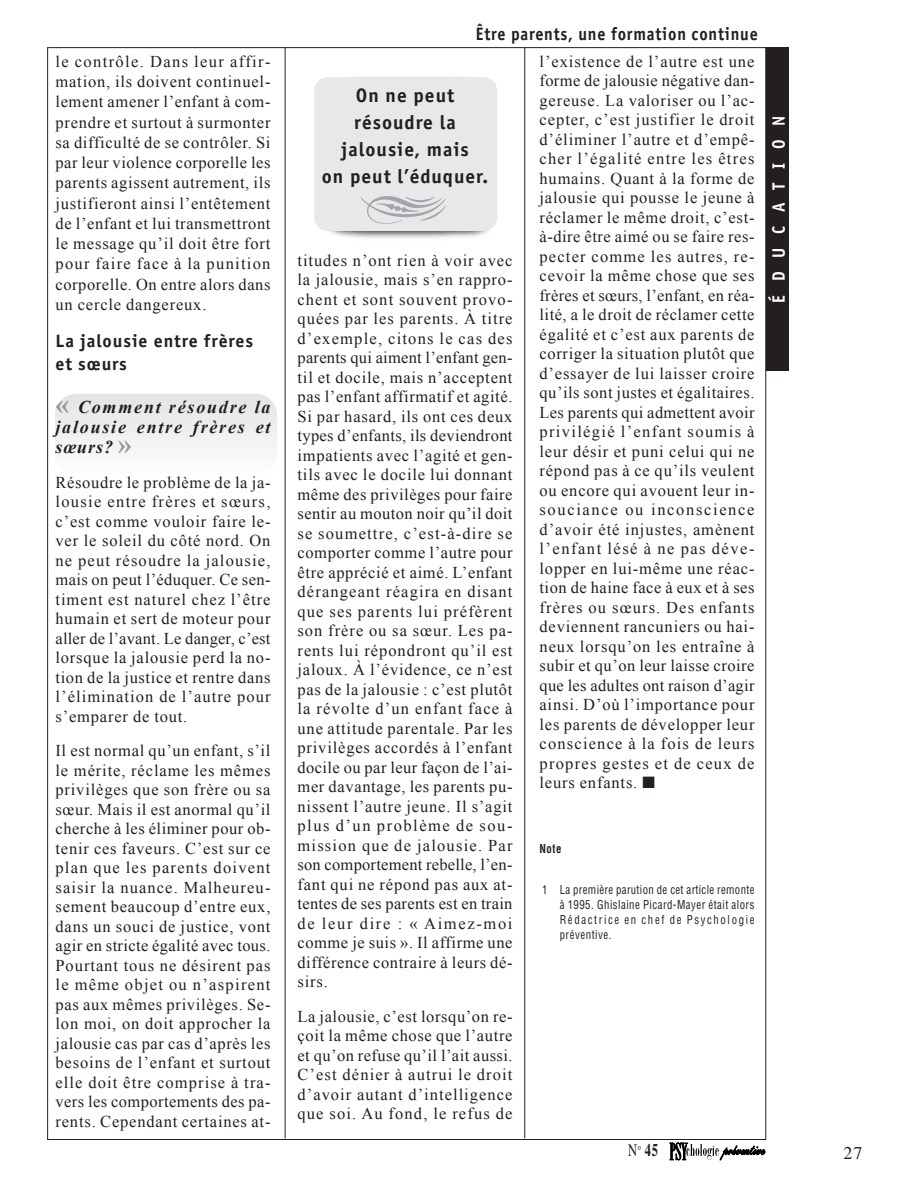
<style>
.page{position:relative;width:918px;height:1188px;background:#fff}
.page>*{position:absolute;margin:0;border:0;box-sizing:border-box;transform-origin:0 0}
.t1{font:700 19.5px/27px "Officina Sans";letter-spacing:.05em;color:#231f20;text-align:center}
.t2{font:italic 700 18px/20.2px "Times New Roman";letter-spacing:.1em;color:#231f20;text-align:justify}
.t3{font:700 18px "Officina Sans";letter-spacing:.05em;color:#231f20;scale:.9 1}
.t4{font:700 18px/22.5px "Officina Sans";letter-spacing:.05em;color:#231f20}
.t5{font:700 18px "Officina Sans";letter-spacing:.85em;color:#fff;scale:.9 1}
.t6{font:18px "Times";color:#231f20}
.t7{font:700 17.7px "Times";color:#231f20;scale:.71 1}
.t8{font:16.5px/19.5px "Times New Roman";letter-spacing:.05em;color:#231f20;text-align:justify}
.t9{font:condensed 12px/15px "Helvetica";letter-spacing:.15em;color:#231f20;text-align:justify;scale:.9 1}
.t10{font:700 condensed 12px "Helvetica";color:#231f20;scale:.9 1}
.s1{font-style:normal;font-size:27px;color:#939598}
.s2{font-weight:400}
</style>
<div class="page">
<hr style="left:285px;top:47px;width:1px;height:1091px;background:#231f20">
<hr style="left:525px;top:47px;width:1px;height:1091px;background:#231f20">
<svg style="left:670px;top:1143px;width:95px;height:17px"></svg>
<div style="left:55px;top:394px;width:222px;height:82px;background:linear-gradient(to right,#f0f1f2,#f0f1f2);border-radius:22px"></div>
<div style="left:766px;top:47px;width:23px;height:324px;background:#231f20"></div>
<img style="left:329px;top:76px;width:168px;height:162px">
<div style="left:314px;top:77px;width:183px;height:154px;background:#e7e8e9;border-radius:14px"></div>
<svg style="left:360px;top:196px;width:86px;height:28px"></svg>
<p class="t8" style="left:56px;top:51px;width:217px;line-height:20.2px">le contrôle. Dans leur affir&shy;mation, ils doivent continuel&shy;lement amener l’enfant à com&shy;prendre et surtout à surmonter sa difficulté de se contrôler. Si par leur violence corporelle les parents agissent autrement, ils justifieront ainsi l’entêtement de l’enfant et lui transmettront le message qu’il doit être fort pour faire face à la punition corporelle. On entre alors dans un cercle dangereux.</p>
<p class="t4" style="left:56px;top:332px;width:199px">La jalousie entre frères et sœurs</p>
<p class="t2" style="left:55px;top:396px;width:217px"><span class="s1">«</span> Comment résoudre la jalousie entre frères et sœurs? <span class="s1">»</span></p>
<p class="t8" style="left:55px;top:472px;width:217px">Résoudre le problème de la ja&shy;lousie entre frères et sœurs, c’est comme vouloir faire le&shy;ver le soleil du côté nord. On ne peut résoudre la jalousie, mais on peut l’éduquer. Ce sen&shy;timent est naturel chez l’être humain et sert de moteur pour aller de l’avant. Le danger, c’est lorsque la jalousie perd la no&shy;tion de la justice et rentre dans l’élimination de l’autre pour s’emparer de tout.</p>
<p class="t8" style="left:55px;top:741px;width:217px">Il est normal qu’un enfant, s’il le mérite, réclame les mêmes privilèges que son frère ou sa sœur. Mais il est anormal qu’il cherche à les éliminer pour ob&shy;tenir ces faveurs. C’est sur ce plan que les parents doivent saisir la nuance. Malheureu&shy;sement beaucoup d’entre eux, dans un souci de justice, vont agir en stricte égalité avec tous.<br>Pourtant tous ne désirent pas le même objet ou n’aspirent pas aux mêmes privilèges. Se&shy;lon moi, on doit approcher la jalousie cas par cas d’après les besoins de l’enfant et surtout elle doit être comprise à tra&shy;vers les comportements des pa&shy;rents. Cependant certaines at-</p>
<p class="t3" style="left:476px;top:28px;width:315px">Être parents, une formation continue</p>
<p class="t1" style="left:322px;top:84px;width:168px">On ne peut résoudre la jalousie, mais<br>on peut l’éduquer.</p>
<p class="t8" style="left:298px;top:250px;width:217px">titudes n’ont rien à voir avec la jalousie, mais s’en rappro&shy;chent et sont souvent provo&shy;quées par les parents. À titre d’exemple, citons le cas des parents qui aiment l’enfant gen&shy;til et docile, mais n’acceptent pas l’enfant affirmatif et agité.<br>Si par hasard, ils ont ces deux types d’enfants, ils deviendront impatients avec l’agité et gen&shy;tils avec le docile lui donnant même des privilèges pour faire sentir au mouton noir qu’il doit se soumettre, c’est-à-dire se comporter comme l’autre pour être apprécié et aimé. L’enfant dérangeant réagira en disant que ses parents lui préfèrent son frère ou sa sœur. Les pa&shy;rents lui répondront qu’il est jaloux. À l’évidence, ce n’est pas de la jalousie : c’est plutôt la révolte d’un enfant face à une attitude parentale. Par les privilèges accordés à l’enfant docile ou par leur façon de l’ai&shy;mer davantage, les parents pu&shy;nissent l’autre jeune. Il s’agit plus d’un problème de sou&shy;mission que de jalousie. Par son comportement rebelle, l’en&shy;fant qui ne répond pas aux at&shy;tentes de ses parents est en train de leur dire : « Aimez-moi comme je suis ». Il affirme une différence contraire à leurs dé&shy;sirs.</p>
<p class="t8" style="left:298px;top:1006px;width:217px">La jalousie, c’est lorsqu’on re&shy;çoit la même chose que l’autre et qu’on refuse qu’il l’ait aussi.<br>C’est dénier à autrui le droit d’avoir autant d’intelligence que soi. Au fond, le refus de</p>
<p class="t8" style="left:540px;top:52px;width:217px">l’existence de l’autre est une forme de jalousie négative dan&shy;gereuse. La valoriser ou l’ac&shy;cepter, c’est justifier le droit d’éliminer l’autre et d’empê&shy;cher l’égalité entre les êtres humains. Quant à la forme de jalousie qui pousse le jeune à réclamer le même droit, c’est&shy;à-dire être aimé ou se faire res&shy;pecter comme les autres, re&shy;cevoir la même chose que ses frères et sœurs, l’enfant, en réa&shy;lité, a le droit de réclamer cette égalité et c’est aux parents de corriger la situation plutôt que d’essayer de lui laisser croire qu’ils sont justes et égalitaires.<br>Les parents qui admettent avoir privilégié l’enfant soumis à leur désir et puni celui qui ne répond pas à ce qu’ils veulent ou encore qui avouent leur in&shy;souciance ou inconscience d’avoir été injustes, amènent l’enfant lésé à ne pas déve&shy;lopper en lui-même une réac&shy;tion de haine face à eux et à ses frères ou sœurs. Des enfants deviennent rancuniers ou hai&shy;neux lorsqu’on les entraîne à subir et qu’on leur laisse croire que les adultes ont raison d’agir ainsi. D’où l’importance pour les parents de développer leur conscience à la fois de leurs propres gestes et de ceux de leurs enfants. ■</p>
<p class="t10" style="left:540px;top:842px;width:26px">Note</p>
<p class="t9" style="left:560px;top:882px;width:218px;text-indent:-17px">1 La première parution de cet article remonte à 1995. Ghislaine Picard-Mayer était alors Rédactrice en chef de Psychologie préventive.</p>
<p class="t5" style="left:772px;top:303px;width:210px;rotate:-90deg">ÉDUCATION</p>
<p class="t7" style="left:628px;top:1145px;width:43px"><span class="s2">N</span><sup>o</sup> 45</p>
<p class="t6" style="left:844px;top:1146px;width:20px">27</p>
</div>
